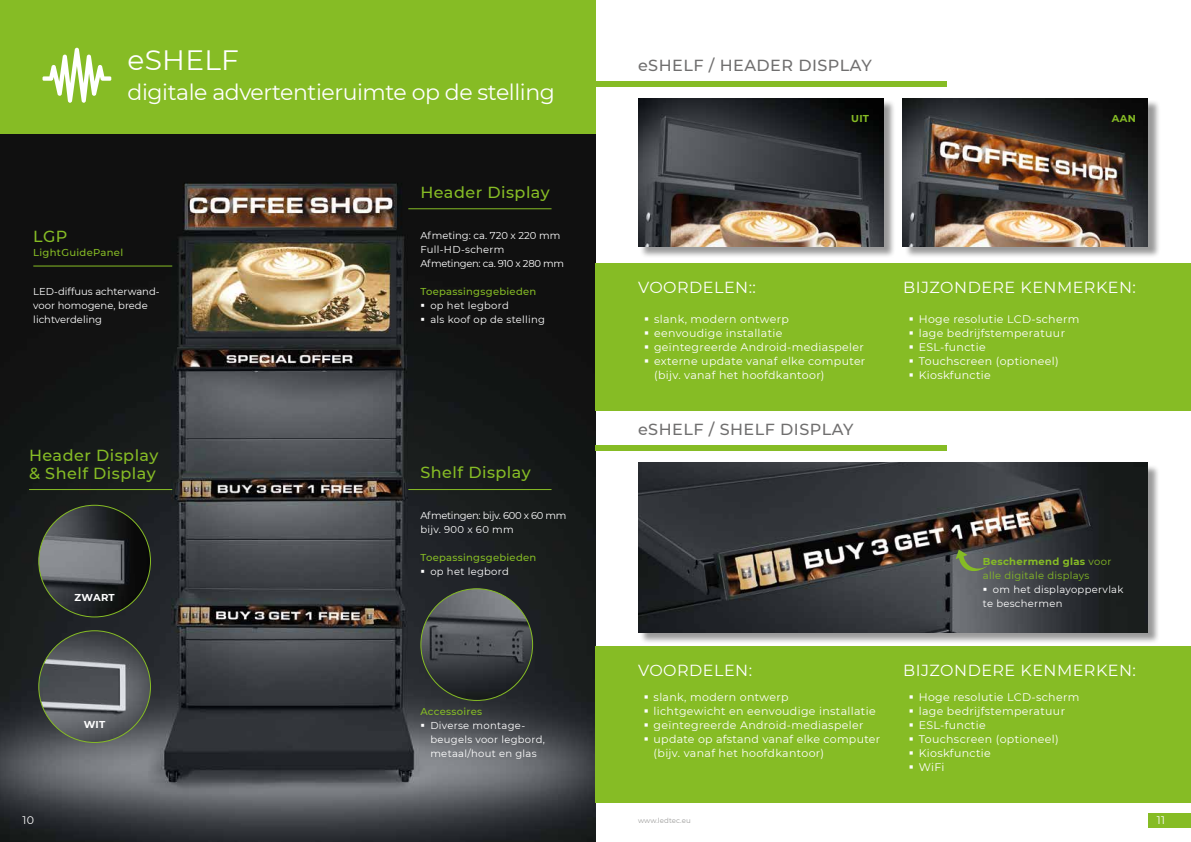
<style>
.page{position:relative;width:1191px;height:842px;background:#fff}
.page>*{position:absolute;margin:0;border:0;box-sizing:border-box;transform-origin:0 0}
.t1{font:55px "Font Awesome 5 Pro";color:#fff}
.t2{font:28px "Montserrat";letter-spacing:.01em;color:#fff}
.t3{font:22px "Montserrat";letter-spacing:-.02em;color:#fff}
.t4{font:16px "Montserrat";letter-spacing:.03em;color:#fff}
.t5{font:500 16px/18px "Montserrat";letter-spacing:.03em;color:#86bc25}
.t6{font:500 16px "Montserrat";letter-spacing:.03em;color:#706f6f}
.t7{font:11px/14px "Montserrat";letter-spacing:.03em;color:#fff}
.t8{font:10px/14px "Montserrat";letter-spacing:.03em;color:#fff}
.t9{font:10px/14px "Montserrat";color:#fff}
.t10{font:500 10px "Montserrat";letter-spacing:.03em;color:#86bc25}
.t11{font:10px/14px "Montserrat";letter-spacing:.03em;color:#86bc25}
.t12{font:10px/14px "Montserrat";letter-spacing:-.03em;color:#fff}
.t13{font:700 10px "Montserrat";letter-spacing:.025em;color:#fff}
.t14{font:700 10px "Montserrat";letter-spacing:.03em;color:#86bc25}
.t15{font:7px "Montserrat";letter-spacing:.01em;color:#9d9d9c}
.s1{font-weight:700}
</style>
<div class="page">
<div style="left:1148px;top:814px;width:43px;height:14px;background:#86bc25"></div>
<img style="left:0;top:133px;width:595px;height:709px">
<div style="left:0;top:0;width:595px;height:133px;background:#86bc25"></div>
<div style="left:595px;top:263px;width:596px;height:148px;background:#86bc25"></div>
<div style="left:595px;top:647px;width:596px;height:156px;background:#86bc25"></div>
<div style="left:639px;top:464px;width:521px;height:181px;background:#000;opacity:.4"></div>
<img style="left:638px;top:463px;width:510px;height:169px">
<div style="left:639px;top:100px;width:257px;height:158px;background:#000;opacity:.4"></div>
<img style="left:638px;top:98px;width:245px;height:148px">
<div style="left:904px;top:100px;width:256px;height:158px;background:#000;opacity:.4"></div>
<img style="left:902px;top:98px;width:246px;height:148px">
<div style="left:595px;top:81px;width:352px;height:6px;background:#86bc25"></div>
<div style="left:595px;top:445px;width:352px;height:6px;background:#86bc25"></div>
<hr style="left:408px;top:208px;width:143px;height:1px;background:#86bc25">
<hr style="left:33px;top:266px;width:139px;height:1px;background:#86bc25">
<hr style="left:408px;top:489px;width:143px;height:1px;background:#86bc25">
<hr style="left:29px;top:489px;width:143px;height:1px;background:#86bc25">
<img style="left:39px;top:505px;width:111px;height:112px;border-radius:56px">
<img style="left:39px;top:631px;width:111px;height:111px;border-radius:56px">
<img style="left:421px;top:589px;width:111px;height:111px;border-radius:56px">
<svg style="left:955px;top:549px;width:32px;height:22px"></svg>
<h1 class="t1" style="left:43px;top:48px;width:70px">❖□▼</h1>
<h2 class="t2" style="left:128px;top:40px;width:113px">eSHELF</h2>
<h3 class="t3" style="left:128px;top:77px;width:429px">digitale advertentieruimte op de stelling</h3>
<h3 class="t5" style="left:420px;top:182px;width:131px">Header Display</h3>
<h3 class="t5" style="left:33px;top:226px;width:36px">LGP</h3>
<p class="t10" style="left:33px;top:245px;width:91px">LightGuidePanel</p>
<p class="t9" style="left:420px;top:228px;width:145px">Afmeting: ca. 720 x 220 mm<br>Full-HD-scherm<br>Afmetingen: ca. 910 x 280 mm</p>
<h3 class="t6" style="left:638px;top:54px;width:235px">eSHELF / HEADER DISPLAY</h3>
<p class="t14" style="left:851px;top:111px;width:19px">UIT</p>
<p class="t14" style="left:1111px;top:111px;width:26px">AAN</p>
<p class="t9" style="left:33px;top:284px;width:128px">LED-diffuus achterwand&shy;voor homogene, brede lichtverdeling</p>
<h3 class="t5" style="left:29px;top:445px;width:131px">Header Display &amp; Shelf Display</h3>
<p class="t13" style="left:74px;top:591px;width:42px">ZWART</p>
<p class="t7" style="left:22px;top:813px;width:13px">10</p>
<p class="t13" style="left:84px;top:717px;width:23px">WIT</p>
<h3 class="t4" style="left:638px;top:276px;width:119px">VOORDELEN::</h3>
<p class="t10" style="left:420px;top:284px;width:117px">Toepassingsgebieden</p>
<h3 class="t4" style="left:903px;top:276px;width:234px">BIJZONDERE KENMERKEN:</h3>
<p class="t8" style="left:420px;top:298px;width:90px">▪ op het legbord</p>
<p class="t8" style="left:420px;top:312px;width:126px">▪ als koof op de stelling</p>
<p class="t7" style="left:644px;top:312px;width:146px">▪ slank, modern ontwerp</p>
<p class="t7" style="left:644px;top:326px;width:140px">▪ eenvoudige installatie</p>
<p class="t7" style="left:644px;top:340px;width:221px">▪ geïntegreerde Android-mediaspeler</p>
<p class="t7" style="left:654px;top:354px;width:213px;text-indent:-10px">▪ externe update vanaf elke computer (bijv. vanaf het hoofdkantoor)</p>
<p class="t7" style="left:909px;top:312px;width:172px">▪ Hoge resolutie LCD-scherm</p>
<p class="t7" style="left:909px;top:326px;width:158px">▪ lage bedrijfstemperatuur</p>
<p class="t7" style="left:909px;top:340px;width:78px">▪ ESL-functie</p>
<p class="t7" style="left:909px;top:354px;width:151px">▪ Touchscreen (optioneel)</p>
<p class="t7" style="left:909px;top:368px;width:84px">▪ Kioskfunctie</p>
<h3 class="t5" style="left:420px;top:463px;width:112px">Shelf Display</h3>
<p class="t12" style="left:420px;top:508px;width:148px">Afmetingen: bijv. 600 x 60 mm bijv. 900 x 60 mm</p>
<p class="t10" style="left:420px;top:550px;width:117px">Toepassingsgebieden</p>
<p class="t8" style="left:420px;top:564px;width:90px">▪ op het legbord</p>
<p class="t10" style="left:420px;top:704px;width:63px">Accessoires</p>
<p class="t8" style="left:430px;top:718px;width:116px;text-indent:-10px">▪ Diverse montage&shy;beugels voor legbord, metaal/hout en glas</p>
<h3 class="t6" style="left:638px;top:418px;width:217px">eSHELF / SHELF DISPLAY</h3>
<h3 class="t4" style="left:638px;top:659px;width:116px">VOORDELEN:</h3>
<p class="t7" style="left:643px;top:690px;width:146px">▪ slank, modern ontwerp</p>
<p class="t7" style="left:643px;top:704px;width:233px">▪ lichtgewicht en eenvoudige installatie</p>
<p class="t7" style="left:643px;top:718px;width:221px">▪ geïntegreerde Android-mediaspeler</p>
<p class="t7" style="left:653px;top:732px;width:228px;text-indent:-10px">▪ update op afstand vanaf elke computer (bijv. vanaf het hoofdkantoor)</p>
<p class="t11" style="left:983px;top:554px;width:130px"><span class="s1">Beschermend glas</span> voor alle digitale displays</p>
<p class="t8" style="left:983px;top:582px;width:142px">▪ om het displayoppervlak te beschermen</p>
<h3 class="t4" style="left:903px;top:659px;width:234px">BIJZONDERE KENMERKEN:</h3>
<p class="t7" style="left:909px;top:690px;width:172px">▪ Hoge resolutie LCD-scherm</p>
<p class="t7" style="left:909px;top:704px;width:158px">▪ lage bedrijfstemperatuur</p>
<p class="t7" style="left:909px;top:718px;width:78px">▪ ESL-functie</p>
<p class="t7" style="left:909px;top:732px;width:151px">▪ Touchscreen (optioneel)</p>
<p class="t7" style="left:909px;top:746px;width:84px">▪ Kioskfunctie</p>
<p class="t7" style="left:909px;top:760px;width:37px">▪ WiFi</p>
<p class="t15" style="left:638px;top:816px;width:54px">www.ledtec.eu</p>
<p class="t7" style="left:1157px;top:813px;width:10px">11</p>
</div>
